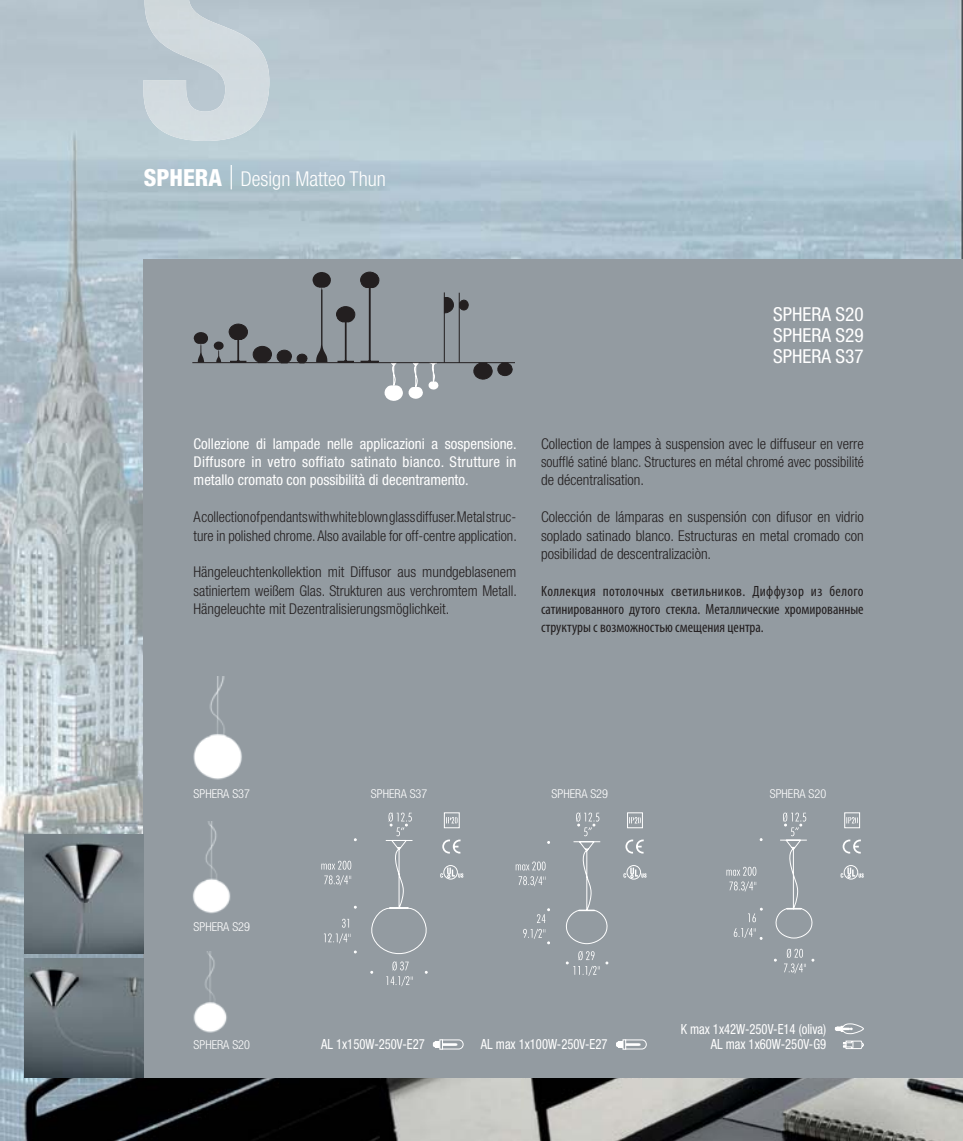
<style>
.page{position:relative;width:963px;height:1141px;background:#fff}
.page>*{position:absolute;margin:0;border:0;box-sizing:border-box;transform-origin:0 0}
.t1{font:300 condensed 20.47px "Helvetica Neue LT Std";color:#fff}
.t2{font:condensed 19.25px/21px "Helvetica Neue LT Std";color:#fff;text-align:justify}
.t3{font:300 condensed 14.88px/18.4px "Helvetica Neue LT Std";color:#231f20;text-align:justify}
.t4{font:condensed 14.88px/18.4px "Helvetica Neue LT Std";color:#fff;text-align:justify}
.t5{font:condensed 14.88px/18.4px "Myriad Pro";color:#231f20;text-align:justify}
.t6{font:condensed 14px/15.8px "Helvetica Neue LT Std";color:#fff;text-align:right;scale:.9 1}
.t7{font:300 condensed 12.25px "Helvetica Neue LT Std";color:#fff}
.s1{font-weight:800;font-size:23.62px}
.s2{font-weight:100;font-size:33.07px}
</style>
<div class="page">
<img style="left:0;top:0;width:962px;height:1141px">
<div style="left:144px;top:259px;width:818px;height:819px;background:#939ba1"></div>
<svg style="left:784px;top:949px;width:21px;height:24px"></svg>
<svg style="left:726px;top:867px;width:30px;height:24px"></svg>
<svg style="left:733px;top:908px;width:29px;height:31px"></svg>
<svg style="left:775px;top:813px;width:38px;height:126px"></svg>
<img style="left:193px;top:951px;width:34px;height:82px">
<img style="left:193px;top:677px;width:49px;height:103px">
<img style="left:193px;top:821px;width:38px;height:93px">
<svg style="left:843px;top:1041px;width:20px;height:8px"></svg>
<svg style="left:321px;top:861px;width:30px;height:24px"></svg>
<svg style="left:324px;top:919px;width:25px;height:24px"></svg>
<svg style="left:386px;top:961px;width:27px;height:25px"></svg>
<svg style="left:371px;top:813px;width:56px;height:141px"></svg>
<svg style="left:515px;top:861px;width:30px;height:25px"></svg>
<svg style="left:523px;top:909px;width:26px;height:35px"></svg>
<svg style="left:566px;top:951px;width:42px;height:25px"></svg>
<svg style="left:566px;top:813px;width:42px;height:131px"></svg>
<svg style="left:433px;top:1039px;width:30px;height:11px"></svg>
<svg style="left:616px;top:1039px;width:30px;height:11px"></svg>
<svg style="left:835px;top:1024px;width:29px;height:10px"></svg>
<img style="left:25px;top:959px;width:119px;height:119px">
<img style="left:25px;top:835px;width:119px;height:119px">
<div style="left:843px;top:865px;width:15px;height:14px;border:1px solid #fff;border-radius:50%"></div>
<svg style="left:840px;top:868px;width:23px;height:10px"></svg>
<svg style="left:842px;top:839px;width:19px;height:15px"></svg>
<div style="left:844px;top:813px;width:15px;height:15px;border:1px solid #fff"></div>
<svg style="left:846px;top:817px;width:10px;height:7px"></svg>
<div style="left:626px;top:865px;width:15px;height:14px;border:1px solid #fff;border-radius:50%"></div>
<svg style="left:623px;top:868px;width:23px;height:10px"></svg>
<svg style="left:625px;top:839px;width:19px;height:15px"></svg>
<div style="left:627px;top:813px;width:15px;height:15px;border:1px solid #fff"></div>
<svg style="left:629px;top:817px;width:11px;height:7px"></svg>
<div style="left:443px;top:865px;width:15px;height:14px;border:1px solid #fff;border-radius:50%"></div>
<svg style="left:440px;top:868px;width:23px;height:10px"></svg>
<svg style="left:442px;top:839px;width:19px;height:15px"></svg>
<div style="left:444px;top:813px;width:15px;height:15px;border:1px solid #fff"></div>
<svg style="left:446px;top:817px;width:11px;height:7px"></svg>
<img style="left:143px;top:0;width:126px;height:141px">
<hr style="left:192px;top:362px;width:323px;height:1px;background:#231f20">
<svg style="left:192px;top:272px;width:322px;height:129px"></svg>
<h1 class="t1" style="left:144px;top:171px;width:244px"><span class="s1">SPHERA</span> <span class="s2">|</span> Design Matteo Thun</h1>
<p class="t2" style="left:773px;top:304px;width:92px">SPHERA S20<br>SPHERA S29<br>SPHERA S37</p>
<p class="t4" style="left:193px;top:434px;width:324px">Collezione di lampade nelle applicazioni a sospensione.<br>Diffusore in vetro soffiato satinato bianco. Strutture in metallo cromato con possibilità di decentramento.</p>
<p class="t3" style="left:193px;top:509px;width:325px">A collection of pendants with white blown glass diffuser. Metal struc&shy;ture in polished chrome. Also available for off-centre application.</p>
<p class="t3" style="left:193px;top:564px;width:325px">Hängeleuchtenkollektion mit Diffusor aus mundgeblasenem satiniertem weißem Glas. Strukturen aus verchromtem Metall.<br>Hängeleuchte mit Dezentralisierungsmöglichkeit.</p>
<p class="t3" style="left:541px;top:435px;width:324px">Collection de lampes à suspension avec le diffuseur en verre soufflé satiné blanc. Structures en métal chromé avec possibilité de décentralisation.</p>
<p class="t3" style="left:541px;top:509px;width:324px">Colección de lámparas en suspensión con difusor en vidrio soplado satinado blanco. Estructuras en metal cromado con posibilidad de descentralizaciòn.</p>
<p class="t5" style="left:541px;top:581px;width:324px">Kоллекция потолочных светильников. Диффузор из белого сатинированного дутого стекла. Металлические хромированные структуры с возможностью смещения центра.</p>
<p class="t7" style="left:193px;top:789px;width:58px">SPHERA S37</p>
<p class="t7" style="left:193px;top:922px;width:58px">SPHERA S29</p>
<p class="t7" style="left:193px;top:1041px;width:58px">SPHERA S20</p>
<p class="t7" style="left:371px;top:790px;width:58px">SPHERA S37</p>
<p class="t7" style="left:551px;top:790px;width:58px">SPHERA S29</p>
<p class="t7" style="left:769px;top:790px;width:58px">SPHERA S20</p>
<p class="t6" style="left:321px;top:1036px;width:117px">AL 1x150W-250V-E27</p>
<p class="t6" style="left:481px;top:1036px;width:142px">AL max 1x100W-250V-E27</p>
<p class="t6" style="left:680px;top:1021px;width:163px">K max 1x42W-250V-E14 (oliva)<br>AL max 1x60W-250V-G9</p>
</div>
